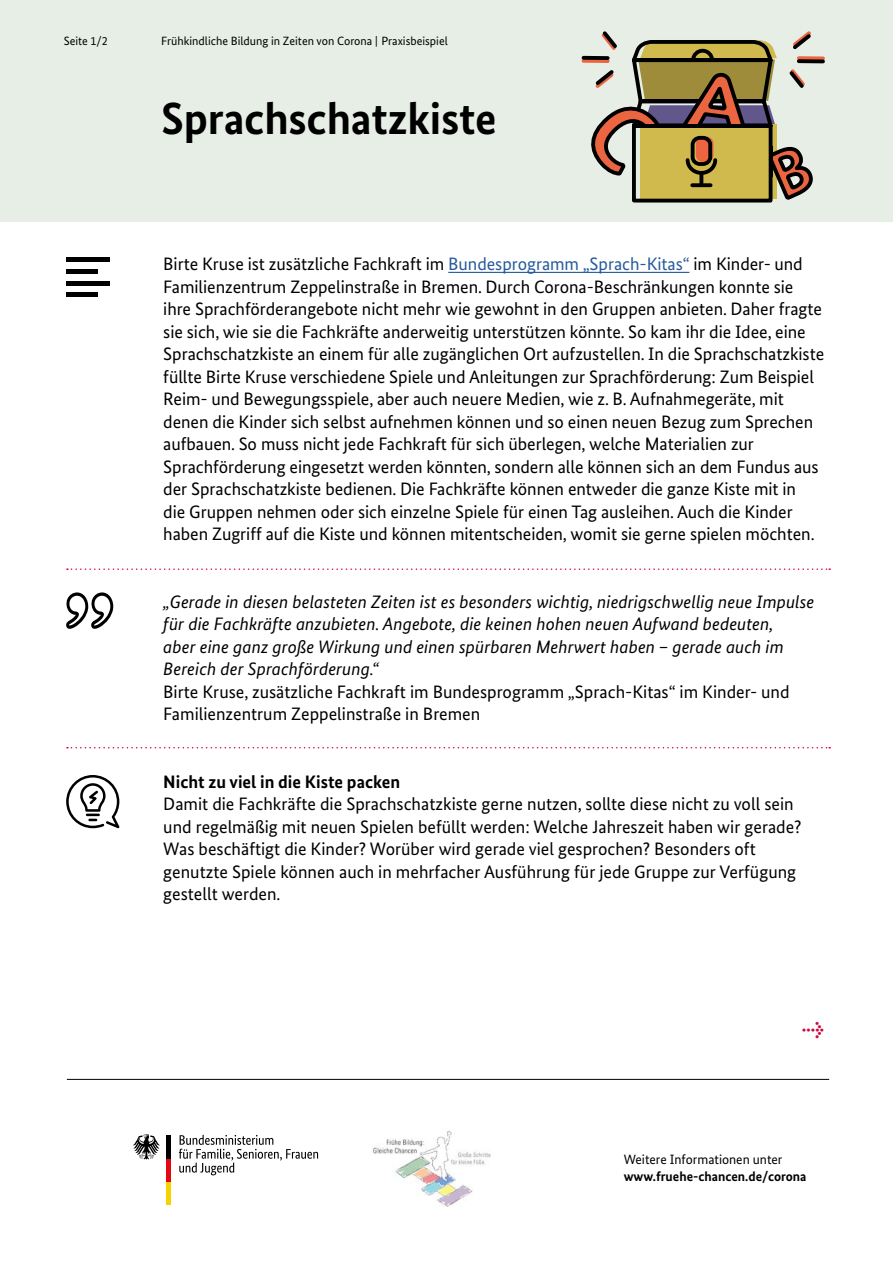
<style>
.page{position:relative;width:893px;height:1263px;background:#fff}
.page>*{position:absolute;margin:0;border:0;box-sizing:border-box;transform-origin:0 0}
.t1{font:700 45px "Bundes Sans";letter-spacing:-.005em;color:#000}
.t2{font:18px/22.5px "Bundes Sans";letter-spacing:-.005em;color:#000}
.t3{font:italic 18px/22.5px "Bundes Sans";letter-spacing:.005em;color:#000}
.t4{font:700 18px "Bundes Sans";color:#000}
.t5{font:700 18px "Meta Pro";color:#d3043b}
.t6{font:700 13.5px "Bundes Sans";color:#000}
.t7{font:13.5px "Bundes Sans";color:#000}
.t8{font:12px "Bundes Sans";color:#000}
.s1{color:#275b9b}
</style>
<div class="page">
<div style="left:0;top:0;width:893px;height:221px;background:#e7eee6"></div>
<hr style="left:448px;top:272px;width:241px;height:1px;background:#275b9b">
<div style="left:66px;top:257px;width:44px;height:5px;background:#000"></div>
<div style="left:66px;top:269px;width:32px;height:5px;background:#000"></div>
<div style="left:66px;top:281px;width:44px;height:5px;background:#000"></div>
<div style="left:66px;top:292px;width:32px;height:5px;background:#000"></div>
<hr style="left:67px;top:1079px;width:762px;height:1px;background:#000">
<svg style="left:66px;top:592px;width:48px;height:37px"></svg>
<svg style="left:67px;top:568px;width:763px;height:2px"></svg>
<svg style="left:66px;top:775px;width:53px;height:53px"></svg>
<svg style="left:67px;top:747px;width:763px;height:1px"></svg>
<svg style="left:581px;top:31px;width:244px;height:172px"></svg>
<svg style="left:179px;top:1135px;width:139px;height:40px"></svg>
<hr style="left:167px;top:1182px;width:4px;height:23px;background:#f8d200">
<hr style="left:167px;top:1158px;width:4px;height:24px;background:#e30613">
<svg style="left:133px;top:1134px;width:27px;height:25px"></svg>
<hr style="left:167px;top:1135px;width:4px;height:23px;background:#000">
<img style="left:373px;top:1131px;width:118px;height:76px">
<p class="t8" style="left:64px;top:34px;width:46px">Seite 1/2</p>
<p class="t8" style="left:161px;top:34px;width:288px">Frühkindliche Bildung in Zeiten von Corona | Praxisbeispiel</p>
<h1 class="t1" style="left:161px;top:92px;width:337px">Sprachschatzkiste</h1>
<p class="t2" style="left:163px;top:252px;width:662px">Birte Kruse ist zusätzliche Fachkraft im <span class="s1">Bundesprogramm „Sprach-Kitas“</span> im Kinder- und Familienzentrum Zeppelinstraße in Bremen. Durch Corona-Beschränkungen konnte sie ihre Sprachförderangebote nicht mehr wie gewohnt in den Gruppen anbieten. Daher fragte sie sich, wie sie die Fachkräfte anderweitig unterstützen könnte. So kam ihr die Idee, eine Sprachschatzkiste an einem für alle zugänglichen Ort aufzustellen. In die Sprachschatzkiste füllte Birte Kruse verschiedene Spiele und Anleitungen zur Sprachförderung: Zum Beispiel Reim- und Bewegungsspiele, aber auch neuere Medien, wie z. B. Aufnahmegeräte, mit denen die Kinder sich selbst aufnehmen können und so einen neuen Bezug zum Sprechen aufbauen. So muss nicht jede Fachkraft für sich überlegen, welche Materialien zur Sprachförderung eingesetzt werden könnten, sondern alle können sich an dem Fundus aus der Sprachschatzkiste bedienen. Die Fachkräfte können entweder die ganze Kiste mit in<br>die Gruppen nehmen oder sich einzelne Spiele für einen Tag ausleihen. Auch die Kinder haben Zugriff auf die Kiste und können mitentscheiden, womit sie gerne spielen möchten.</p>
<p class="t3" style="left:163px;top:590px;width:653px">„Gerade in diesen belasteten Zeiten ist es besonders wichtig, niedrigschwellig neue Impulse für die Fachkräfte anzubieten. Angebote, die keinen hohen neuen Aufwand bedeuten,<br>aber eine ganz große Wirkung und einen spürbaren Mehrwert haben – gerade auch im Bereich der Sprachförderung.“</p>
<p class="t2" style="left:163px;top:680px;width:628px">Birte Kruse, zusätzliche Fachkraft im Bundesprogramm „Sprach-Kitas“ im Kinder- und<br>Familienzentrum Zeppelinstraße in Bremen</p>
<p class="t4" style="left:163px;top:770px;width:239px">Nicht zu viel in die Kiste packen</p>
<p class="t2" style="left:163px;top:792px;width:640px">Damit die Fachkräfte die Sprachschatzkiste gerne nutzen, sollte diese nicht zu voll sein und regelmäßig mit neuen Spielen befüllt werden: Welche Jahreszeit haben wir gerade?<br>Was beschäftigt die Kinder? Worüber wird gerade viel gesprochen? Besonders oft genutzte Spiele können auch in mehrfacher Ausführung für jede Gruppe zur Verfügung gestellt werden.</p>
<p class="t5" style="left:802px;top:1017px;width:23px">→</p>
<p class="t7" style="left:624px;top:1151px;width:160px">Weitere Informationen unter</p>
<p class="t6" style="left:624px;top:1168px;width:184px">www.fruehe-chancen.de/corona</p>
</div>
